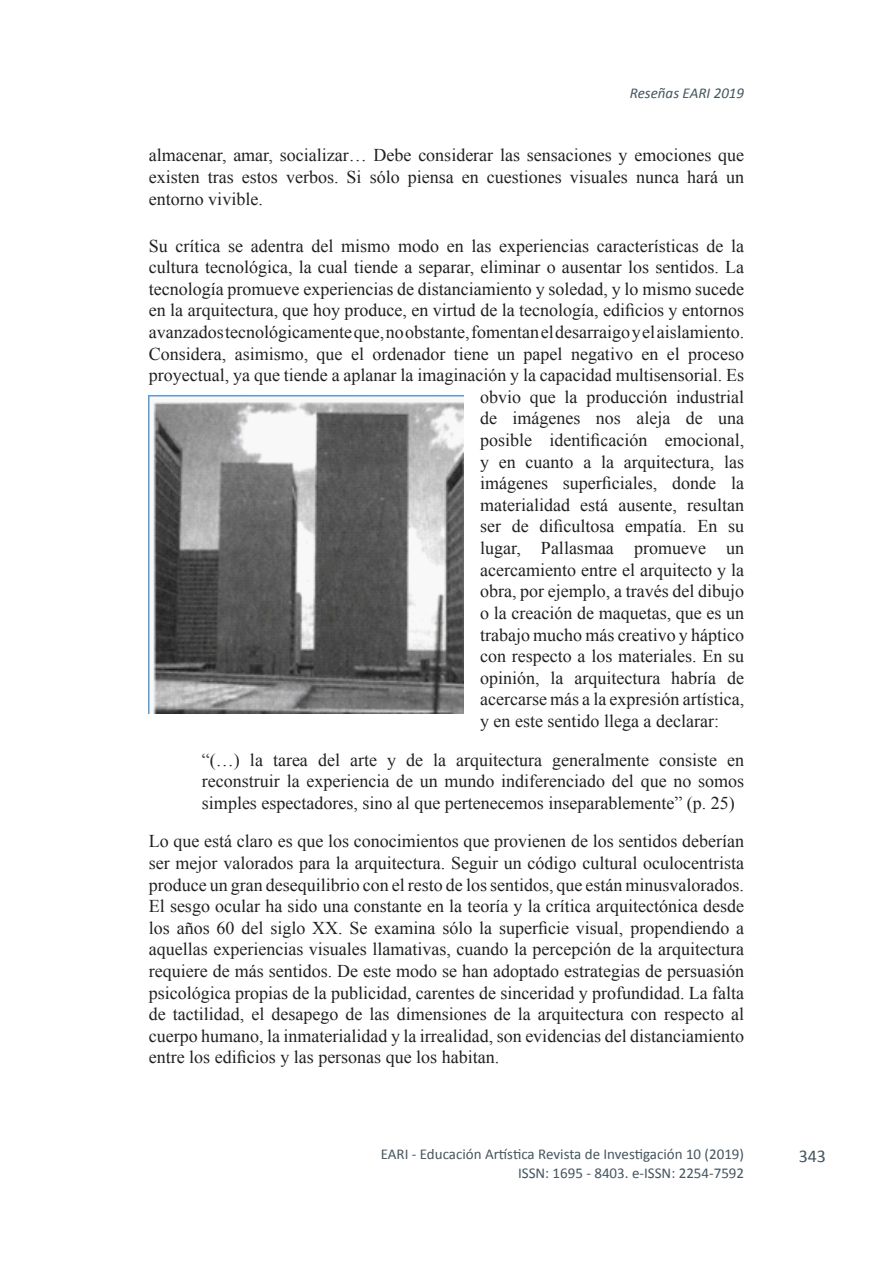
<style>
.page{position:relative;width:893px;height:1263px;background:#fff}
.page>*{position:absolute;margin:0;border:0;box-sizing:border-box;transform-origin:0 0}
.texto_normal{font:18px/21.6px "Times New Roman";color:#231f20;text-align:justify}
.Citas_-40{font:18px/21.6px "Times New Roman";color:#231f20;text-align:justify}
.t1{font:18px "Calibri";color:#45555f}
.t2{font:15px "Calibri";color:#45555f}
.t3{font:italic 15px "Calibri";color:#45555f}
</style>
<div class="page">
<img style="left:149px;top:396px;width:314px;height:317px">
<p class="t3" style="left:630px;top:83px;width:116px">Reseñas EARI 2019</p>
<p class="texto_normal" style="left:149px;top:144px;width:597px">almacenar, amar, socializar… Debe considerar las sensaciones y emociones que existen tras estos verbos. Si sólo piensa en cuestiones visuales nunca hará un entorno vivible.</p>
<p class="texto_normal" style="left:149px;top:235px;width:597px">Su crítica se adentra del mismo modo en las experiencias características de la</p>
<p class="texto_normal" style="left:149px;top:256px;width:597px">cultura tecnológica, la cual tiende a separar, eliminar o ausentar los sentidos. La</p>
<p class="texto_normal" style="left:149px;top:278px;width:597px">tecnología promueve experiencias de distanciamiento y soledad, y lo mismo sucede</p>
<p class="texto_normal" style="left:149px;top:299px;width:597px">en la arquitectura, que hoy produce, en virtud de la tecnología, edificios y entornos</p>
<p class="texto_normal" style="left:149px;top:321px;width:597px">avanzados tecnológicamente que, no obstante, fomentan el desarraigo y el aislamiento.</p>
<p class="texto_normal" style="left:149px;top:343px;width:597px">Considera, asimismo, que el ordenador tiene un papel negativo en el proceso</p>
<p class="texto_normal" style="left:149px;top:364px;width:597px">proyectual, ya que tiende a aplanar la imaginación y la capacidad multisensorial. Es</p>
<p class="texto_normal" style="left:480px;top:386px;width:266px">obvio que la producción industrial</p>
<p class="texto_normal" style="left:480px;top:407px;width:266px">de imágenes nos aleja de una</p>
<p class="texto_normal" style="left:480px;top:429px;width:266px">posible identificación emocional,</p>
<p class="texto_normal" style="left:480px;top:451px;width:266px">y en cuanto a la arquitectura, las</p>
<p class="texto_normal" style="left:480px;top:472px;width:266px">imágenes superficiales, donde la</p>
<p class="texto_normal" style="left:480px;top:494px;width:266px">materialidad está ausente, resultan</p>
<p class="texto_normal" style="left:480px;top:515px;width:266px">ser de dificultosa empatía. En su</p>
<p class="texto_normal" style="left:480px;top:537px;width:266px">lugar, Pallasmaa promueve un</p>
<p class="texto_normal" style="left:480px;top:559px;width:266px">acercamiento entre el arquitecto y la</p>
<p class="texto_normal" style="left:480px;top:580px;width:266px">obra, por ejemplo, a través del dibujo</p>
<p class="texto_normal" style="left:480px;top:602px;width:266px">o la creación de maquetas, que es un</p>
<p class="texto_normal" style="left:480px;top:623px;width:266px">trabajo mucho más creativo y háptico</p>
<p class="texto_normal" style="left:480px;top:645px;width:265px">con respecto a los materiales. En su</p>
<p class="texto_normal" style="left:480px;top:667px;width:266px">opinión, la arquitectura habría de</p>
<p class="texto_normal" style="left:480px;top:688px;width:266px">acercarse más a la expresión artística,</p>
<p class="texto_normal" style="left:480px;top:710px;width:240px">y en este sentido llega a declarar:</p>
<p class="Citas_-40" style="left:202px;top:748px;width:544px">“(…) la tarea del arte y de la arquitectura generalmente consiste en reconstruir la experiencia de un mundo indiferenciado del que no somos simples espectadores, sino al que pertenecemos inseparablemente” (p. 25)</p>
<p class="texto_normal" style="left:149px;top:830px;width:597px">Lo que está claro es que los conocimientos que provienen de los sentidos deberían ser mejor valorados para la arquitectura. Seguir un código cultural oculocentrista produce un gran desequilibrio con el resto de los sentidos, que están minusvalorados.<br>El sesgo ocular ha sido una constante en la teoría y la crítica arquitectónica desde los años 60 del siglo XX. Se examina sólo la superficie visual, propendiendo a aquellas experiencias visuales llamativas, cuando la percepción de la arquitectura requiere de más sentidos. De este modo se han adoptado estrategias de persuasión psicológica propias de la publicidad, carentes de sinceridad y profundidad. La falta de tactilidad, el desapego de las dimensiones de la arquitectura con respecto al cuerpo humano, la inmaterialidad y la irrealidad, son evidencias del distanciamiento entre los edificios y las personas que los habitan.</p>
<p class="t2" style="left:381px;top:1145px;width:365px">EARI - Educación Artística Revista de Investigación 10 (2019)</p>
<p class="t1" style="left:799px;top:1144px;width:29px">343</p>
<p class="t2" style="left:518px;top:1163px;width:228px">ISSN: 1695 - 8403. e-ISSN: 2254-7592</p>
</div>
